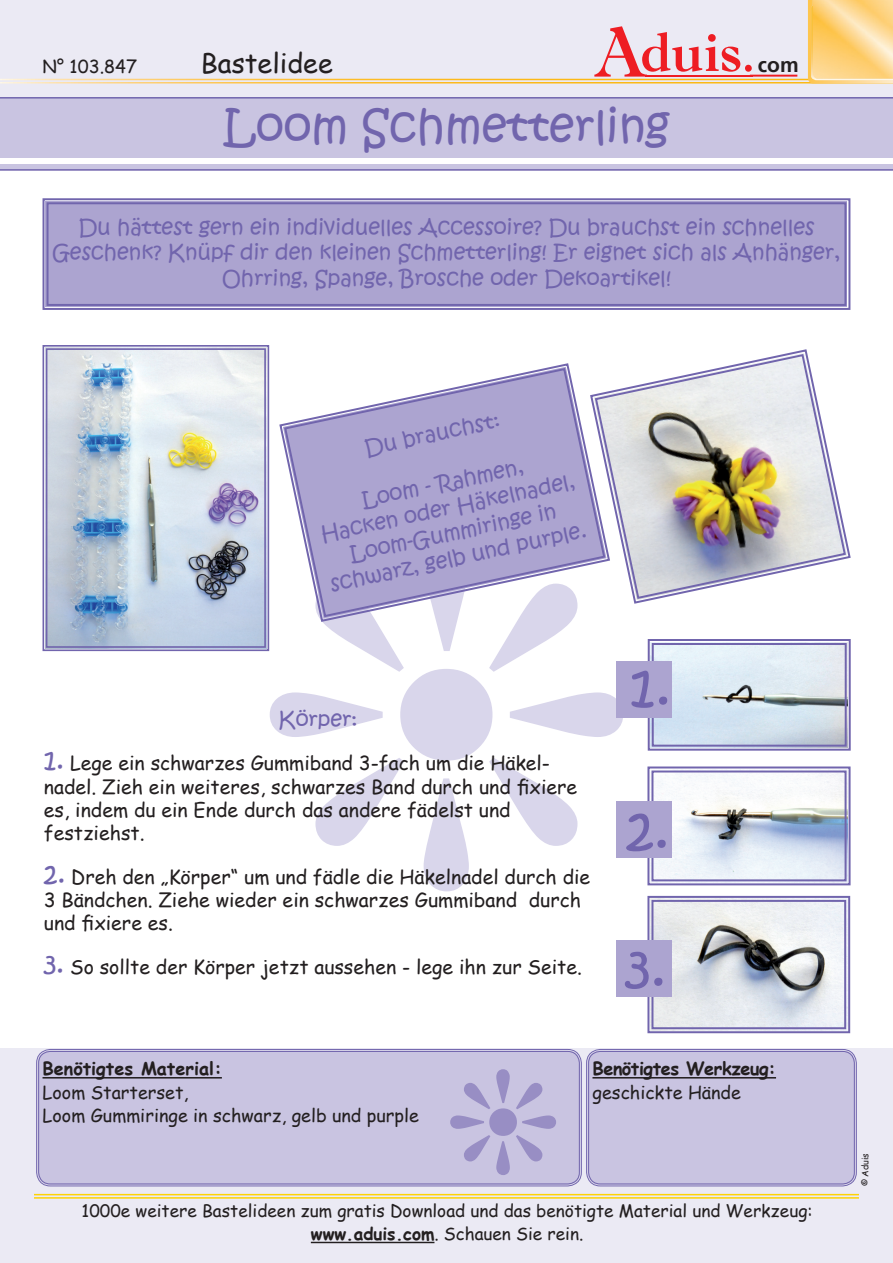
<style>
.page{position:relative;width:893px;height:1263px;background:#fff}
.page>*{position:absolute;margin:0;border:0;box-sizing:border-box;transform-origin:0 0}
.t1{font:54.6px "Kristen ITC";color:#7165ad}
.t2{font:45px "Kristen ITC";color:#7165ad}
.t3{font:27px "Comic Sans MS";color:#231f20}
.t4{font:21px/25.2px "Kristen ITC";color:#7165ad;text-align:center}
.t5{font:700 21px "Frutiger";color:#231f20}
.t6{font:19.5px/23.4px "Comic Sans MS";color:#231f20}
.t7{font:18px/23.2px "Comic Sans MS";color:#231f20}
.t8{font:700 18px "Comic Sans MS";letter-spacing:-.01em;color:#231f20}
.t9{font:17.25px/23.2px "Comic Sans MS";color:#231f20;text-align:center}
.t10{font:9px "Comic Sans MS";color:#231f20}
.s1{font-family:"Kristen ITC";font-size:27px;color:#7165ad}
.s2{font-weight:700}
</style>
<div class="page">
<div style="left:0;top:1049px;width:893px;height:214px;background:#ebeaf4"></div>
<div style="left:0;top:0;width:893px;height:171px;background:#ebeaf4"></div>
<hr style="left:34px;top:1194px;width:825px;height:1px;background:#fed304">
<hr style="left:34px;top:1197px;width:825px;height:2px;background:#fed304">
<hr style="left:0;top:79px;width:893px;height:1px;background:#fff">
<hr style="left:0;top:82px;width:893px;height:1px;background:#fff">
<svg style="left:594px;top:26px;width:158px;height:51px"></svg>
<hr style="left:750px;top:75px;width:47px;height:2px;background:#ee1d23">
<svg style="left:808px;top:0;width:85px;height:83px"></svg>
<img style="left:813px;top:0;width:80px;height:79px">
<div style="left:0;top:97px;width:893px;height:74px;background:#c9c4e1"></div>
<div style="left:0;top:158px;width:893px;height:6px;background:#fff"></div>
<svg style="left:647px;top:639px;width:204px;height:112px;background:#cfdae6"></svg>
<div style="left:652px;top:643px;width:195px;height:104px;border:2px solid #7165ad"></div>
<svg style="left:647px;top:766px;width:204px;height:120px"></svg>
<div style="left:651px;top:770px;width:196px;height:111px;border:2px solid #7165ad"></div>
<svg style="left:646px;top:895px;width:205px;height:139px"></svg>
<div style="left:651px;top:900px;width:195px;height:129px;border:2px solid #7165ad"></div>
<img style="left:42px;top:345px;width:228px;height:307px">
<div style="left:46px;top:348px;width:220px;height:300px;border:2px solid #7165ad"></div>
<img style="left:611px;top:349px;width:240px;height:255px">
<div style="left:595px;top:354px;width:251px;height:245px;border:2px solid #7165ad;border-radius:43px"></div>
<div style="left:38px;top:1050px;width:542px;height:135px;background:#c9c4e1;border-radius:13px"></div>
<div style="left:36px;top:1049px;width:546px;height:137px;border:1px solid #7165ad;border-radius:14px"></div>
<div style="left:38px;top:1051px;width:542px;height:133px;border:1px solid #7165ad;border-radius:12px"></div>
<div style="left:588px;top:1050px;width:267px;height:135px;background:#c9c4e1;border-radius:13px"></div>
<div style="left:586px;top:1049px;width:271px;height:137px;border:1px solid #7165ad;border-radius:14px"></div>
<div style="left:588px;top:1051px;width:267px;height:133px;border:1px solid #7165ad;border-radius:12px"></div>
<div style="left:42px;top:198px;width:809px;height:112px;background:#aca4d0"></div>
<div style="left:47px;top:202px;width:799px;height:104px;border:2px solid #7165ad"></div>
<svg style="left:279px;top:363px;width:332px;height:130px"></svg>
<svg style="left:283px;top:367px;width:323px;height:166px"></svg>
<hr style="left:311px;top:1242px;width:123px;height:1px;background:#231f20">
<hr style="left:43px;top:1077px;width:179px;height:1px;background:#231f20">
<hr style="left:592px;top:1077px;width:184px;height:1px;background:#231f20">
<div style="left:617px;top:662px;width:55px;height:56px;background:#aca4d0"></div>
<div style="left:617px;top:801px;width:55px;height:57px;background:#aca4d0"></div>
<div style="left:617px;top:941px;width:55px;height:56px;background:#aca4d0"></div>
<svg style="left:302px;top:533px;width:321px;height:325px"></svg>
<p class="t7" style="left:43px;top:55px;width:96px">N° 103.847</p>
<h3 class="t3" style="left:201px;top:44px;width:133px">Bastelidee</h3>
<h2 class="t2" style="left:223px;top:96px;width:448px">Loom Schmetterling</h2>
<p class="t5" style="left:758px;top:53px;width:42px">com</p>
<p class="t4" style="left:52px;top:215px;width:790px">Du hättest gern ein individuelles Accessoire? Du brauchst ein schnelles<br>Geschenk? Knüpf dir den kleinen Schmetterling! Er eignet sich als Anhänger,<br>Ohrring, Spange, Brosche oder Dekoartikel!</p>
<p class="t4" style="left:362px;top:436px;width:139px;rotate:-12deg">Du brauchst:</p>
<p class="t4" style="left:312px;top:498px;width:263px;rotate:-12deg">Loom - Rahmen,<br>Hacken oder Häkelnadel,<br>Loom-Gummiringe in schwarz, gelb und purple.</p>
<p class="t4" style="left:279px;top:707px;width:81px">Körper:</p>
<p class="t6" style="left:44px;top:751px;width:535px"><span class="s1">1.</span> Lege ein schwarzes Gummiband 3-fach um die Häkel&shy;nadel. Zieh ein weiteres, schwarzes Band durch und fixiere es, indem du ein Ende durch das andere fädelst und festziehst.</p>
<p class="t6" style="left:44px;top:864px;width:548px"><span class="s1">2.</span> Dreh den „Körper“ um und fädle die Häkelnadel durch die<br>3 Bändchen. Ziehe wieder ein schwarzes Gummiband durch und fixiere es.</p>
<p class="t6" style="left:44px;top:954px;width:540px"><span class="s1">3.</span> So sollte der Körper jetzt aussehen - lege ihn zur Seite.</p>
<h1 class="t1" style="left:630px;top:651px;width:43px">1.</h1>
<h1 class="t1" style="left:626px;top:794px;width:45px">2.</h1>
<h1 class="t1" style="left:625px;top:932px;width:43px">3.</h1>
<p class="t8" style="left:43px;top:1055px;width:181px">Benötigtes Material:</p>
<p class="t7" style="left:43px;top:1080px;width:378px">Loom Starterset,<br>Loom Gummiringe in schwarz, gelb und purple</p>
<p class="t8" style="left:592px;top:1055px;width:185px">Benötigtes Werkzeug:</p>
<p class="t7" style="left:592px;top:1080px;width:150px">geschickte Hände</p>
<p class="t9" style="left:82px;top:1198px;width:732px">1000e weitere Bastelideen zum gratis Download und das benötigte Material und Werkzeug: <span class="s2">www.aduis.com</span>. Schauen Sie rein.</p>
<p class="t10" style="left:858px;top:1186px;width:35px;rotate:-90deg">© Aduis</p>
</div>
